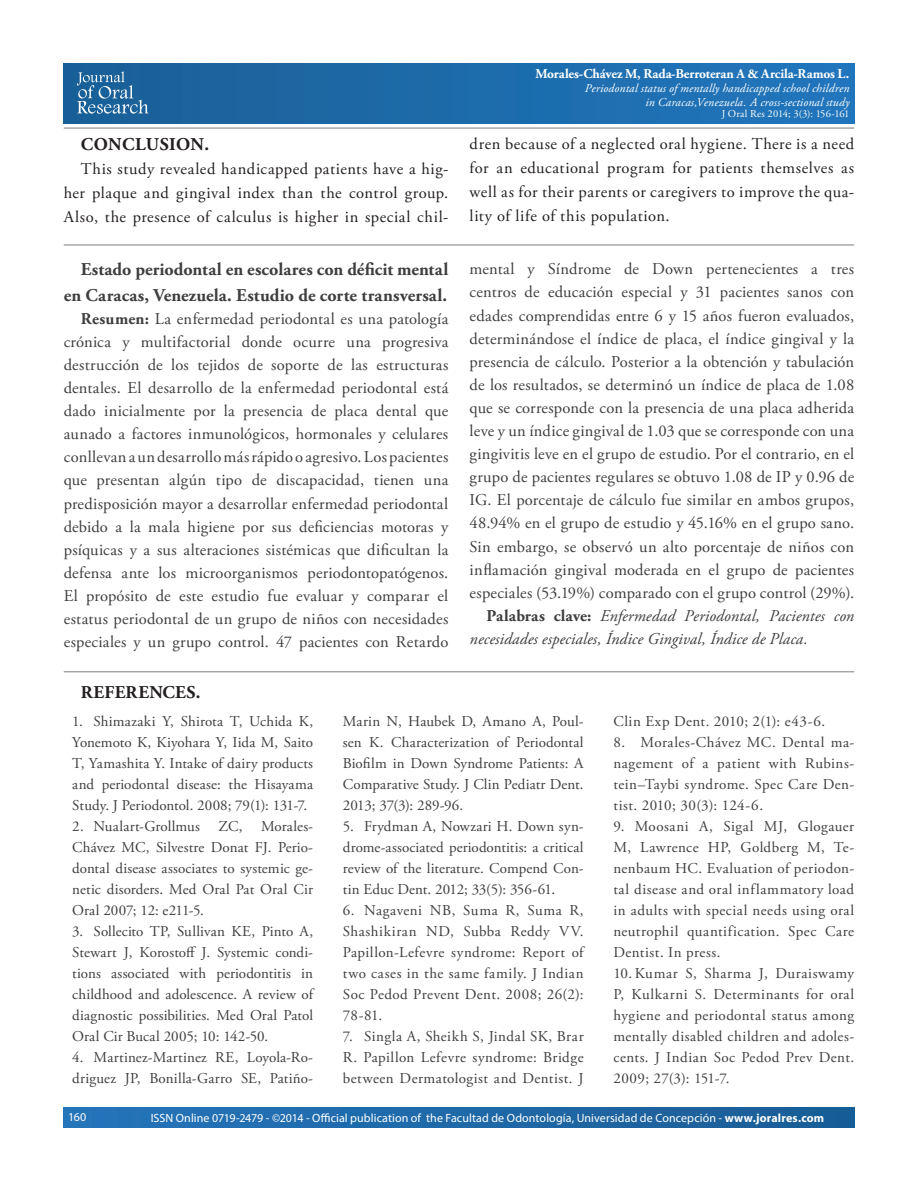
<style>
.page{position:relative;width:918px;height:1188px;background:#fff}
.page>*{position:absolute;margin:0;border:0;box-sizing:border-box;transform-origin:0 0}
.resumen{font:700 18px/25.2px "Adobe Garamond Pro";letter-spacing:.005em;color:#3e3e3f;text-align:right}
.texto_parrafos_inter{font:700 18px "Adobe Garamond Pro";letter-spacing:.015em;color:#231f20}
.resumen-2{font:16.5px/23.1px "Adobe Garamond Pro";letter-spacing:.015em;color:#3e3e3f;text-align:justify}
.texto_parrafos_inter-2{font:16.5px/24px "Adobe Garamond Pro";letter-spacing:.035em;color:#231f20;text-align:justify}
.resumen-3{font:italic 16.5px/23.1px "Adobe Garamond Pro";letter-spacing:.005em;color:#3e3e3f}
.t1{font:15px/21px "Adobe Garamond Pro";letter-spacing:.02em;color:#3e3e3f;text-align:justify}
.t2{font:700 13.5px "Adobe Garamond Pro";letter-spacing:-.01em;color:#fff}
.t3{font:12px "Myriad Pro";letter-spacing:.005em;color:#fff}
.t4{font:italic 12px "Adobe Garamond Pro";letter-spacing:.015em;color:#fff}
.t5{font:10.5px "Adobe Garamond Pro";letter-spacing:.01em;color:#fff}
.s1{font-weight:700}
.s2{font-weight:700;font-style:normal}
</style>
<div class="page">
<div style="left:64px;top:64px;width:790px;height:59px;background:linear-gradient(to right,#1a5f97,#2176bd)"></div>
<svg style="left:77px;top:71px;width:72px;height:43px;background:#407baa"></svg>
<hr style="left:64px;top:127px;width:790px;height:2px;background:#231f20">
<div style="left:64px;top:1108px;width:790px;height:19px;background:linear-gradient(to right,#2574bb,#195d95)"></div>
<hr style="left:64px;top:244px;width:790px;height:2px;background:#231f20">
<hr style="left:64px;top:671px;width:790px;height:1px;background:#231f20">
<p class="t2" style="left:535px;top:66px;width:316px">Morales-Chávez M, Rada-Berroteran A &amp; Arcila-Ramos L.</p>
<p class="texto_parrafos_inter" style="left:81px;top:134px;width:130px">CONCLUSION.</p>
<p class="texto_parrafos_inter-2" style="left:64px;top:157px;width:386px;text-indent:17px">This study revealed handicapped patients have a hig&shy;her plaque and gingival index than the control group.<br>Also, the presence of calculus is higher in special chil-</p>
<p class="resumen" style="left:64px;top:257px;width:386px">Estado periodontal en escolares con déficit mental en Caracas, Venezuela. Estudio de corte transversal.</p>
<p class="resumen-2" style="left:64px;top:308px;width:386px;text-indent:17px"><span class="s1">Resumen:</span> La enfermedad periodontal es una patología crónica y multifactorial donde ocurre una progresiva destrucción de los tejidos de soporte de las estructuras dentales. El desarrollo de la enfermedad periodontal está dado inicialmente por la presencia de placa dental que aunado a factores inmunológicos, hormonales y celulares conllevan a un desarrollo más rápido o agresivo. Los pacientes que presentan algún tipo de discapacidad, tienen una predisposición mayor a desarrollar enfermedad periodontal debido a la mala higiene por sus deficiencias motoras y psíquicas y a sus alteraciones sistémicas que dificultan la defensa ante los microorganismos periodontopatógenos.<br>El propósito de este estudio fue evaluar y comparar el estatus periodontal de un grupo de niños con necesidades especiales y un grupo control. 47 pacientes con Retardo</p>
<p class="t4" style="left:585px;top:81px;width:266px">Periodontal status of mentally handicapped school children</p>
<p class="t4" style="left:645px;top:95px;width:205px">in Caracas,Venezuela. A cross-sectional study</p>
<p class="t5" style="left:722px;top:107px;width:129px">J Oral Res 2014; 3(3): 156-161</p>
<p class="texto_parrafos_inter-2" style="left:470px;top:132px;width:386px">dren because of a neglected oral hygiene. There is a need for an educational program for patients themselves as well as for their parents or caregivers to improve the qua&shy;lity of life of this population.</p>
<p class="resumen-2" style="left:470px;top:258px;width:386px">mental y Síndrome de Down pertenecientes a tres centros de educación especial y 31 pacientes sanos con edades comprendidas entre 6 y 15 años fueron evaluados, determinándose el índice de placa, el índice gingival y la presencia de cálculo. Posterior a la obtención y tabulación de los resultados, se determinó un índice de placa de 1.08 que se corresponde con la presencia de una placa adherida leve y un índice gingival de 1.03 que se corresponde con una gingivitis leve en el grupo de estudio. Por el contrario, en el grupo de pacientes regulares se obtuvo 1.08 de IP y 0.96 de IG. El porcentaje de cálculo fue similar en ambos grupos, 48.94% en el grupo de estudio y 45.16% en el grupo sano.<br>Sin embargo, se observó un alto porcentaje de niños con inflamación gingival moderada en el grupo de pacientes especiales (53.19%) comparado con el grupo control (29%).</p>
<p class="resumen-3" style="left:470px;top:605px;width:386px;text-indent:17px"><span class="s2">Palabras clave:</span> Enfermedad Periodontal, Pacientes con necesidades especiales, Índice Gingival, Índice de Placa.</p>
<p class="texto_parrafos_inter" style="left:81px;top:681px;width:121px">REFERENCES.</p>
<p class="t1" style="left:72px;top:711px;width:242px">1. Shimazaki Y, Shirota T, Uchida K, Yonemoto K, Kiyohara Y, Iida M, Saito T, Yamashita Y. Intake of dairy products and periodontal disease: the Hisayama Study. J Periodontol. 2008; 79(1): 131-7.</p>
<p class="t1" style="left:72px;top:816px;width:242px">2. Nualart-Grollmus ZC, Morales-Chávez MC, Silvestre Donat FJ. Perio&shy;dontal disease associates to systemic ge&shy;netic disorders. Med Oral Pat Oral Cir Oral 2007; 12: e211-5.</p>
<p class="t1" style="left:72px;top:921px;width:242px">3. Sollecito TP, Sullivan KE, Pinto A, Stewart J, Korostoff J. Systemic condi&shy;tions associated with periodontitis in childhood and adolescence. A review of diagnostic possibilities. Med Oral Patol Oral Cir Bucal 2005; 10: 142-50.</p>
<p class="t1" style="left:72px;top:1047px;width:242px">4. Martinez-Martinez RE, Loyola-Ro&shy;driguez JP, Bonilla-Garro SE, Patiño-</p>
<p class="t1" style="left:343px;top:711px;width:242px">Marin N, Haubek D, Amano A, Poul&shy;sen K. Characterization of Periodontal Biofilm in Down Syndrome Patients: A Comparative Study. J Clin Pediatr Dent.<br>2013; 37(3): 289-96.</p>
<p class="t1" style="left:343px;top:816px;width:242px">5. Frydman A, Nowzari H. Down syn&shy;drome-associated periodontitis: a critical review of the literature. Compend Con&shy;tin Educ Dent. 2012; 33(5): 356-61.</p>
<p class="t1" style="left:343px;top:900px;width:242px">6. Nagaveni NB, Suma R, Suma R, Shashikiran ND, Subba Reddy VV.<br>Papillon-Lefevre syndrome: Report of two cases in the same family. J Indian Soc Pedod Prevent Dent. 2008; 26(2):<br>78-81.</p>
<p class="t1" style="left:343px;top:1026px;width:242px">7. Singla A, Sheikh S, Jindal SK, Brar R. Papillon Lefevre syndrome: Bridge between Dermatologist and Dentist. J</p>
<p class="t1" style="left:613px;top:711px;width:213px">Clin Exp Dent. 2010; 2(1): e43-6.</p>
<p class="t1" style="left:613px;top:732px;width:242px">8. Morales-Chávez MC. Dental ma&shy;nagement of a patient with Rubins&shy;tein–Taybi syndrome. Spec Care Den&shy;tist. 2010; 30(3): 124-6.</p>
<p class="t1" style="left:613px;top:816px;width:242px">9. Moosani A, Sigal MJ, Glogauer M, Lawrence HP, Goldberg M, Te&shy;nenbaum HC. Evaluation of periodon&shy;tal disease and oral inflammatory load in adults with special needs using oral neutrophil quantification. Spec Care Dentist. In press.</p>
<p class="t1" style="left:613px;top:963px;width:242px">10.Kumar S, Sharma J, Duraiswamy P, Kulkarni S. Determinants for oral hygiene and periodontal status among mentally disabled children and adoles&shy;cents. J Indian Soc Pedod Prev Dent.<br>2009; 27(3): 151-7.</p>
<p class="t3" style="left:68px;top:1109px;width:20px">160</p>
<p class="t3" style="left:151px;top:1111px;width:675px">ISSN Online 0719-2479 - ©2014 - Official publication of the Facultad de Odontología, Universidad de Concepción - <span class="s1">www.joralres.com</span></p>
</div>
